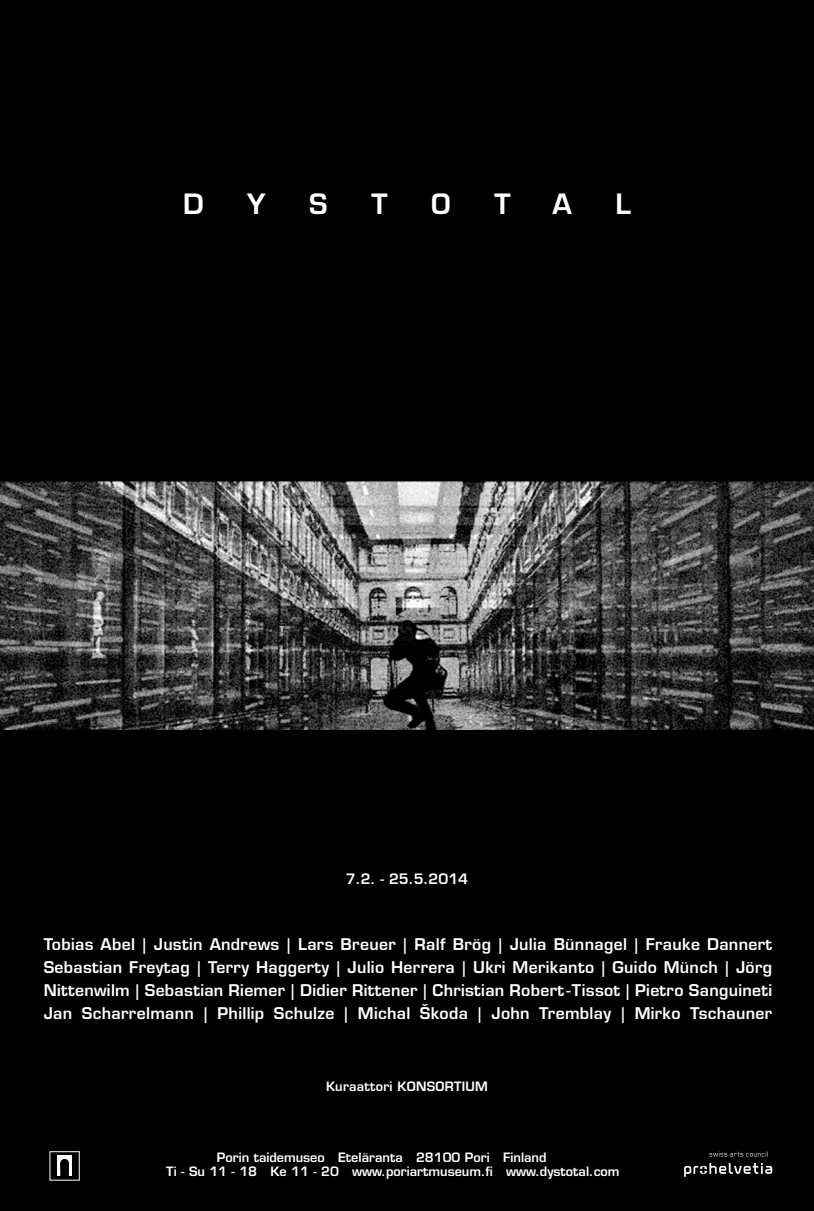
<style>
.page{position:relative;width:814px;height:1211px;background:#fff}
.page>*{position:absolute;margin:0;border:0;box-sizing:border-box;transform-origin:0 0}
.t1{font:600 27.3px "Eurostile LT Std";color:#fff}
.t2{font:600 15.75px/23.1px "Eurostile LT Std";letter-spacing:.02em;color:#fff;text-align:justify}
.t3{font:600 14px "Eurostile LT Std";color:#fff}
.t4{font:600 12.6px/13.6px "Eurostile LT Std";color:#fff}
.t5{font:600 12.6px "Eurostile LT Std";letter-spacing:.02em;color:#fff}
</style>
<div class="page">
<div style="left:0;top:0;width:814px;height:1210px;background:#000"></div>
<img style="left:0;top:481px;width:814px;height:248px">
<div style="left:57px;top:1155px;width:15px;height:20px;background:#fff"></div>
<svg style="left:60px;top:1158px;width:9px;height:19px"></svg>
<svg style="left:709px;top:1151px;width:59px;height:5px"></svg>
<svg style="left:684px;top:1162px;width:88px;height:14px"></svg>
<h1 class="t1" style="left:183px;top:187px;width:22px">D</h1>
<h1 class="t1" style="left:247px;top:187px;width:20px">Y</h1>
<h1 class="t1" style="left:309px;top:187px;width:20px">S</h1>
<h1 class="t1" style="left:371px;top:187px;width:18px">T</h1>
<h1 class="t1" style="left:431px;top:187px;width:21px">O</h1>
<h1 class="t1" style="left:494px;top:187px;width:18px">T</h1>
<h1 class="t1" style="left:552px;top:187px;width:21px">A</h1>
<h1 class="t1" style="left:615px;top:187px;width:17px">L</h1>
<p class="t3" style="left:346px;top:869px;width:124px">7.2. - 25.5.2014</p>
<p class="t2" style="left:44px;top:932px;width:730px">Tobias Abel | Justin Andrews | Lars Breuer | Ralf Brög | Julia Bünnagel | Frauke Dannert Sebastian Freytag | Terry Haggerty | Julio Herrera | Ukri Merikanto | Guido Münch | Jörg Nittenwilm | Sebastian Riemer | Didier Rittener | Christian Robert-Tissot | Pietro Sanguineti Jan Scharrelmann | Phillip Schulze | Michal Škoda | John Tremblay | Mirko Tschauner</p>
<p class="t5" style="left:326px;top:1078px;width:163px">Kuraattori KONSORTIUM</p>
<p class="t4" style="left:166px;top:1150px;width:455px;text-indent:51px">Porin taidemuseo Eteläranta 28100 Pori Finland<br>Ti - Su 11 - 18 Ke 11 - 20 www.poriartmuseum.fi www.dystotal.com</p>
</div>
